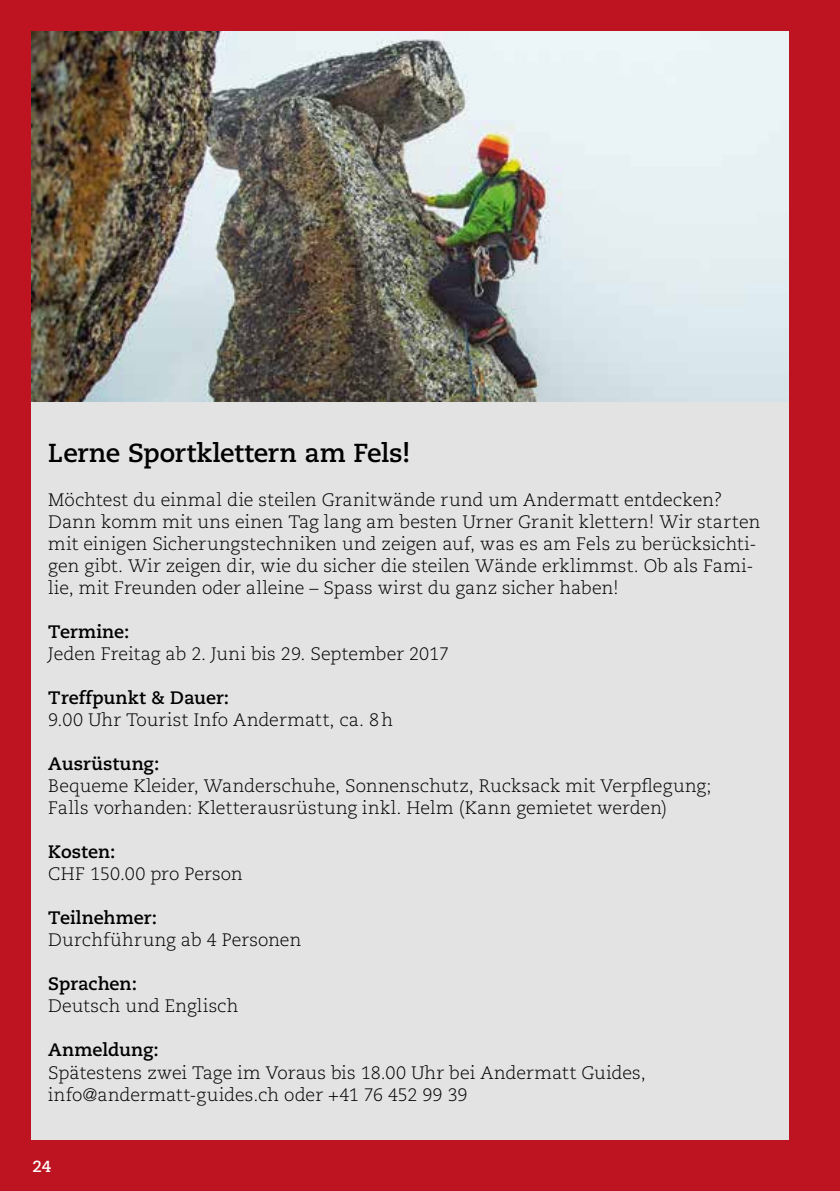
<style>
.page{position:relative;width:840px;height:1191px;background:#fff}
.page>*{position:absolute;margin:0;border:0;box-sizing:border-box;transform-origin:0 0}
.t1{font:700 26px "Caecilia LT Std";letter-spacing:-.01em;color:#000}
.t2{font:300 18px/22px "Caecilia LT Std";letter-spacing:.005em;color:#000}
.t3{font:700 18px "Caecilia LT Std";color:#000}
.t4{font:700 16px "Caecilia LT Std";color:#fff}
</style>
<div class="page">
<div style="left:0;top:0;width:839px;height:1191px;background:#be1421"></div>
<img style="left:31px;top:31px;width:757px;height:372px">
<div style="left:31px;top:403px;width:757px;height:737px;background:#e3e3e3"></div>
<h1 class="t1" style="left:48px;top:438px;width:363px">Lerne Sportklettern am Fels!</h1>
<p class="t2" style="left:48px;top:489px;width:713px">Möchtest du einmal die steilen Granitwände rund um Andermatt entdecken?<br>Dann komm mit uns einen Tag lang am besten Urner Granit klettern! Wir starten mit einigen Sicherungstechniken und zeigen auf, was es am Fels zu berücksichti&shy;gen gibt. Wir zeigen dir, wie du sicher die steilen Wände erklimmst. Ob als Fami&shy;lie, mit Freunden oder alleine – Spass wirst du ganz sicher haben!</p>
<p class="t3" style="left:48px;top:621px;width:83px">Termine:</p>
<p class="t2" style="left:48px;top:643px;width:402px">Jeden Freitag ab 2. Juni bis 29. September 2017</p>
<p class="t3" style="left:48px;top:687px;width:182px">Treffpunkt &amp; Dauer:</p>
<p class="t2" style="left:48px;top:709px;width:346px">9.00 Uhr Tourist Info Andermatt, ca. 8h</p>
<p class="t3" style="left:48px;top:753px;width:113px">Ausrüstung:</p>
<p class="t2" style="left:48px;top:775px;width:664px">Bequeme Kleider, Wanderschuhe, Sonnenschutz, Rucksack mit Verpflegung;<br>Falls vorhanden: Kletterausrüstung inkl. Helm (Kann gemietet werden)</p>
<p class="t3" style="left:48px;top:841px;width:69px">Kosten:</p>
<p class="t2" style="left:48px;top:863px;width:196px">CHF 150.00 pro Person</p>
<p class="t3" style="left:48px;top:907px;width:110px">Teilnehmer:</p>
<p class="t2" style="left:48px;top:929px;width:254px">Durchführung ab 4 Personen</p>
<p class="t3" style="left:48px;top:973px;width:90px">Sprachen:</p>
<p class="t2" style="left:48px;top:995px;width:192px">Deutsch und Englisch</p>
<p class="t3" style="left:48px;top:1039px;width:112px">Anmeldung:</p>
<p class="t2" style="left:48px;top:1061px;width:598px">Spätestens zwei Tage im Voraus bis 18.00 Uhr bei Andermatt Guides, info@andermatt-guides.ch oder +41 76 452 99 39</p>
<p class="t4" style="left:32px;top:1156px;width:20px">24</p>
</div>
